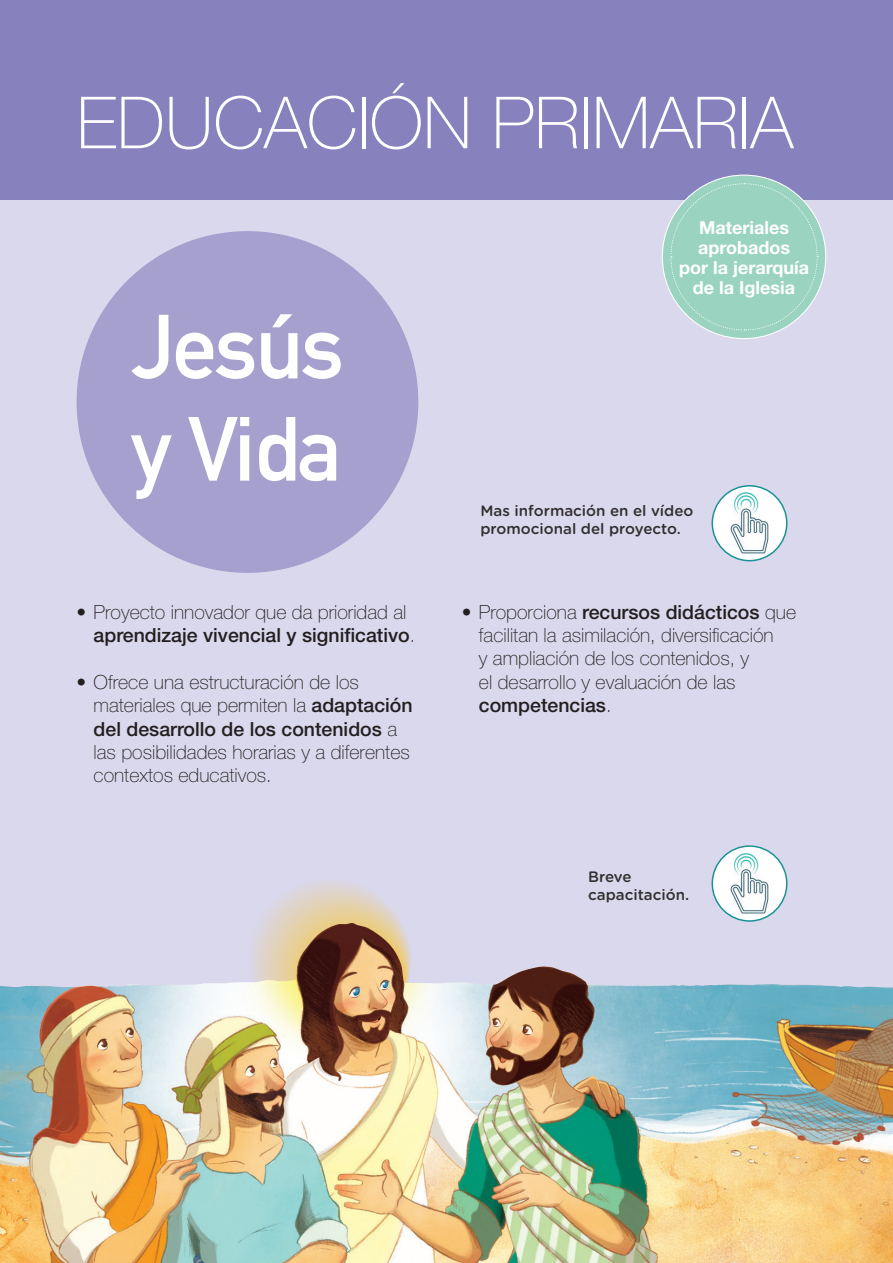
<style>
.page{position:relative;width:893px;height:1263px;background:#fff}
.page>*{position:absolute;margin:0;border:0;box-sizing:border-box;transform-origin:0 0}
.t1{font:700 89.4px/102.1px "DIN Alternate";letter-spacing:-.025em;color:#fff}
.t2{font:100 72px "Helvetica Neue";color:#fff}
.t3{font:100 19.5px/23.4px "Helvetica Neue";color:#231f20}
.t4{font:700 18px/19.8px "Helvetica Neue";color:#fff;text-align:center}
.t5{font:500 15.15px/18.1px "Gotham Rounded";color:#312f30}
.s1{font-weight:500}
</style>
<div class="page">
<div style="left:0;top:191px;width:893px;height:825px;background:#dad8ec"></div>
<svg style="left:263px;top:882px;width:138px;height:41px"></svg>
<img style="left:0;top:923px;width:893px;height:340px">
<div style="left:0;top:0;width:893px;height:200px;background:#8781bd"></div>
<div style="left:77px;top:231px;width:341px;height:342px;background:#a5a0ce;border-radius:50%"></div>
<svg style="left:662px;top:175px;width:164px;height:164px;background:#a9dac9"></svg>
<svg style="left:670px;top:183px;width:148px;height:148px;background:#9fd1c3"></svg>
<img style="left:712px;top:486px;width:75px;height:75px;border-radius:37px">
<div style="left:711px;top:485px;width:76px;height:76px;border:2px solid #199295;border-radius:50%"></div>
<img style="left:712px;top:846px;width:75px;height:75px;border-radius:37px">
<div style="left:711px;top:845px;width:76px;height:77px;border:2px solid #199295;border-radius:50%"></div>
<h2 class="t2" style="left:77px;top:81px;width:718px">EDUCACIÓN PRIMARIA</h2>
<h1 class="t1" style="left:131px;top:290px;width:214px">Jesús y Vida</h1>
<p class="t3" style="left:94px;top:600px;width:323px;text-indent:-17px">• Proyecto innovador que da prioridad al <span class="s1">aprendizaje vivencial y significativo</span>.</p>
<p class="t3" style="left:94px;top:670px;width:321px;text-indent:-17px">• Ofrece una estructuración de los materiales que permiten la <span class="s1">adaptación del desarrollo de los contenidos</span> a las posibilidades horarias y a diferentes contextos educativos.</p>
<p class="t4" style="left:679px;top:218px;width:131px">Materiales aprobados<br>por la jerarquía de la Iglesia</p>
<p class="t5" style="left:480px;top:501px;width:214px">Mas información en el vídeo promocional del proyecto.</p>
<p class="t3" style="left:479px;top:600px;width:319px;text-indent:-17px">• Proporciona <span class="s1">recursos didácticos</span> que facilitan la asimilación, diversificación<br>y ampliación de los contenidos, y<br>el desarrollo y evaluación de las <span class="s1">competencias</span>.</p>
<p class="t5" style="left:588px;top:867px;width:102px">Breve capacitación.</p>
</div>
